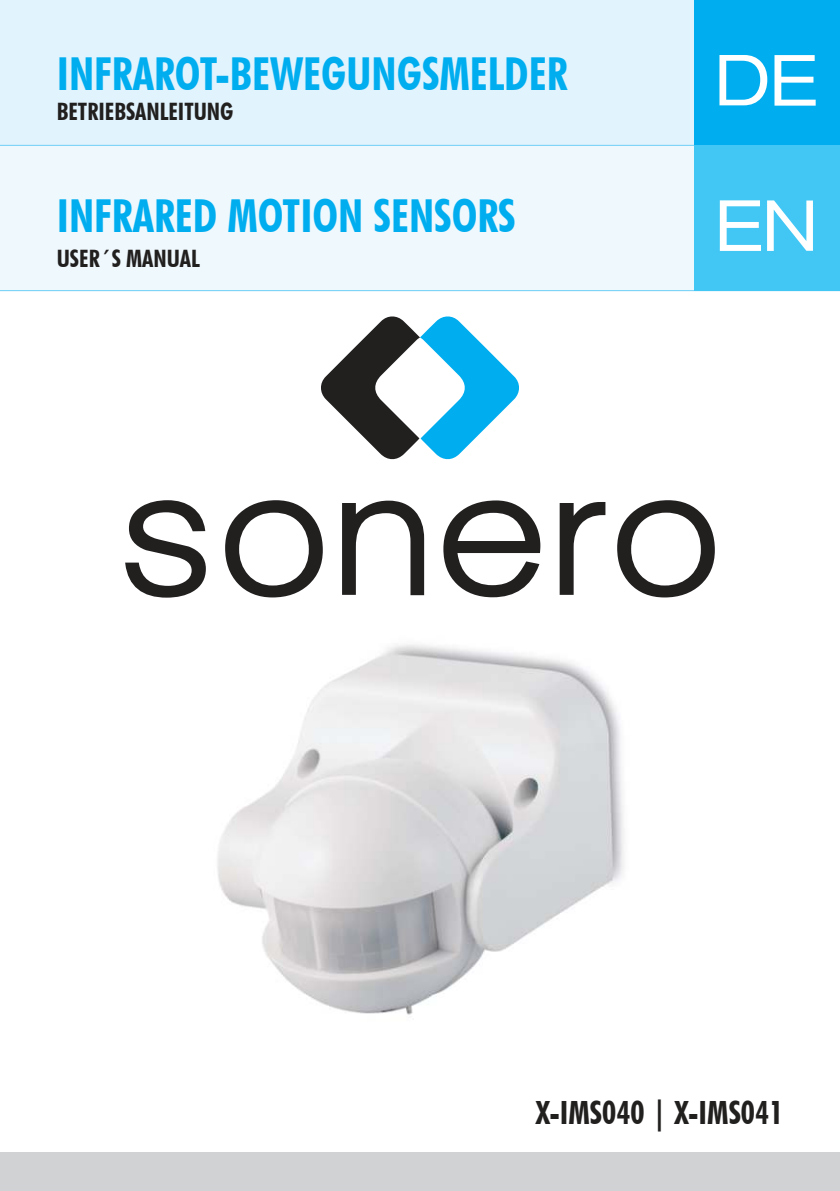
<style>
.page{position:relative;width:840px;height:1191px;background:#fff}
.page>*{position:absolute;margin:0;border:0;box-sizing:border-box;transform-origin:0 0}
.t1{font:71.6px/145.2px "Agent Ext DB Normal";color:#fff}
.t2{font:700 condensed 45.6px "Futura BT";color:#00adef}
.t3{font:700 condensed 32px "Futura BT";color:#221f1f}
.t4{font:700 condensed 24px "Futura BT";color:#221f1f}
</style>
<div class="page">
<img style="left:217px;top:644px;width:407px;height:371px">
<div style="left:0;top:0;width:839px;height:145px;background:#e1f3fd"></div>
<div style="left:0;top:145px;width:839px;height:145px;background:#eef8fd"></div>
<hr style="left:0;top:145px;width:839px;height:1px;background:#6dcff6">
<hr style="left:0;top:290px;width:839px;height:1px;background:#6dcff6">
<div style="left:694px;top:0;width:145px;height:145px;background:#00adef"></div>
<div style="left:694px;top:145px;width:145px;height:145px;background:#42c7f4"></div>
<svg style="left:321px;top:316px;width:198px;height:144px"></svg>
<svg style="left:125px;top:500px;width:81px;height:97px"></svg>
<svg style="left:225px;top:500px;width:97px;height:97px"></svg>
<svg style="left:342px;top:500px;width:82px;height:95px"></svg>
<svg style="left:443px;top:500px;width:97px;height:97px"></svg>
<svg style="left:559px;top:502px;width:46px;height:93px"></svg>
<svg style="left:617px;top:500px;width:97px;height:97px"></svg>
<div style="left:0;top:1152px;width:839px;height:39px;background:#d1d2d4"></div>
<p class="t2" style="left:57px;top:55px;width:512px">INFRAROT-BEWEGUNGSMELDER</p>
<p class="t4" style="left:57px;top:101px;width:178px">BETRIEBSANLEITUNG</p>
<p class="t2" style="left:57px;top:197px;width:460px">INFRARED MOTION SENSORS</p>
<p class="t4" style="left:57px;top:248px;width:144px">USER´S MANUAL</p>
<h1 class="t1" style="left:715px;top:8px;width:104px">DE<br>EN</h1>
<p class="t3" style="left:535px;top:1099px;width:248px">X-IMS040 | X-IMS041</p>
</div>
